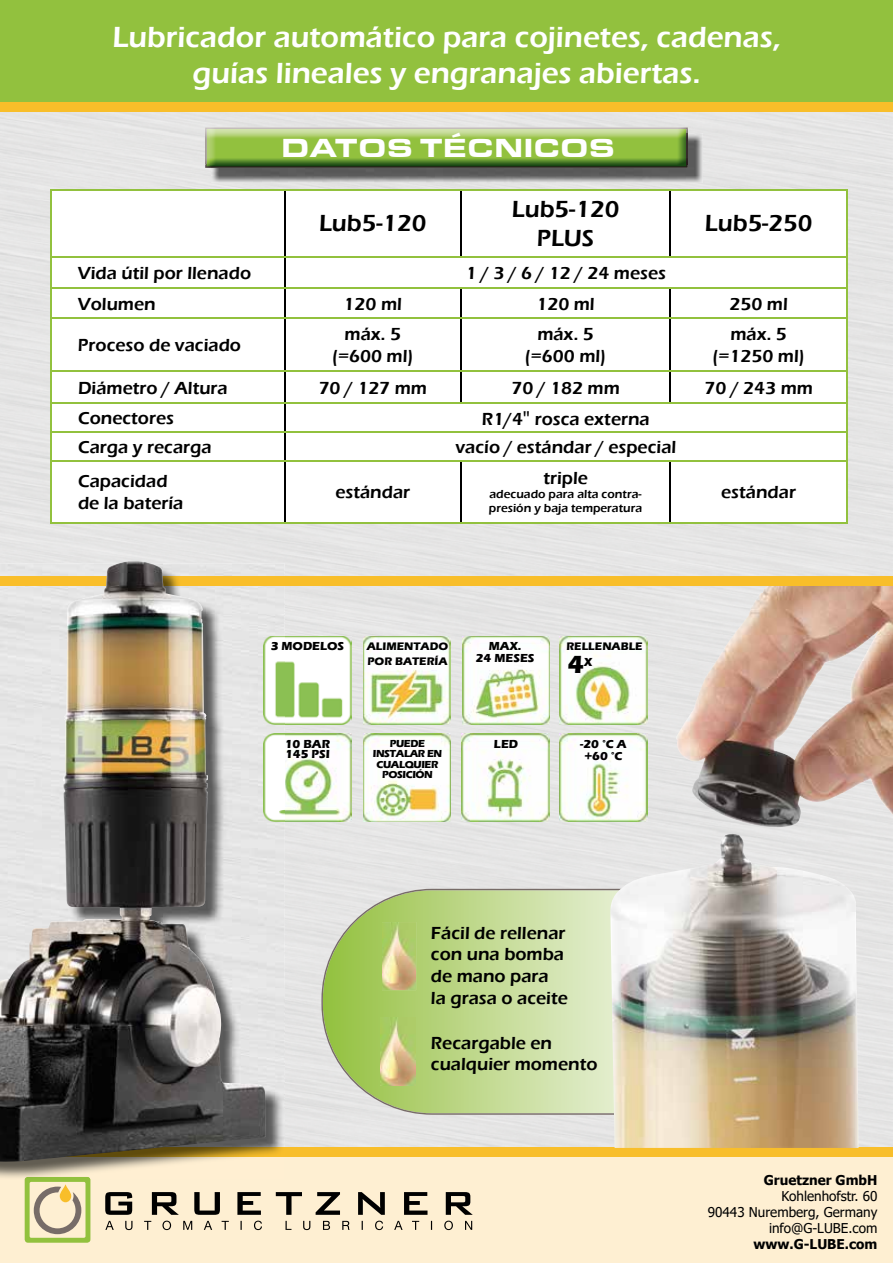
<style>
.page{position:relative;width:893px;height:1263px;background:#fff}
.page>*{position:absolute;margin:0;border:0;box-sizing:border-box;transform-origin:0 0}
.t1{font:600 30px/36px "Eras ITC";color:#fff;text-align:center}
.t2{font:27px "Eurostar Black Extended";color:#fff}
.t3{font:700 25.5px "Eras ITC";color:#000}
.t4{font:600 24px/28.8px "Eras ITC";color:#000;text-align:center}
.t5{font:600 18px/21.6px "Eras ITC";color:#000}
.t6{font:13.5px/16.2px "Tahoma";color:#000;text-align:right}
.t7{font:700 13.5px "Tahoma";color:#000}
.t8{font:600 12px/14.4px "Eras ITC";color:#000}
.t9{font:700 12px/12px "Eras ITC";color:#000;text-align:center}
.t10{font:700 11.25px/15px "Eras ITC";color:#000}
.t11{font:700 10.5px/10.5px "Eras ITC";letter-spacing:-.04em;color:#000;text-align:center}
.s1{font-family:"Tahoma";font-weight:400}
</style>
<div class="page">
<div style="left:0;top:0;width:893px;height:112px;background:#92c13e"></div>
<div style="left:0;top:112px;width:893px;height:1036px;background:#e5e5e5"></div>
<div style="left:0;top:103px;width:893px;height:9px;background:#f8be2a"></div>
<svg style="left:321px;top:889px;width:289px;height:226px;background:#c3d897"></svg>
<div style="left:0;top:1152px;width:893px;height:111px;background:#feefd2"></div>
<div style="left:0;top:1148px;width:893px;height:9px;background:#f8be2a"></div>
<svg style="left:105px;top:1192px;width:368px;height:38px"></svg>
<svg style="left:25px;top:1180px;width:65px;height:63px"></svg>
<img style="left:211px;top:133px;width:492px;height:50px">
<img style="left:211px;top:165px;width:477px;height:3px">
<svg style="left:205px;top:165px;width:6px;height:3px"></svg>
<img style="left:205px;top:127px;width:483px;height:38px">
<img style="left:610px;top:585px;width:283px;height:563px">
<img style="left:382px;top:922px;width:34px;height:68px">
<img style="left:381px;top:1017px;width:34px;height:69px">
<img style="left:462px;top:636px;width:88px;height:88px">
<img style="left:285px;top:734px;width:66px;height:88px">
<img style="left:560px;top:636px;width:87px;height:88px">
<img style="left:461px;top:734px;width:88px;height:88px">
<img style="left:363px;top:734px;width:88px;height:88px">
<img style="left:363px;top:636px;width:88px;height:88px">
<img style="left:285px;top:636px;width:66px;height:88px">
<img style="left:560px;top:734px;width:87px;height:88px">
<div style="left:0;top:576px;width:893px;height:9px;background:#f8be2a"></div>
<img style="left:0;top:563px;width:285px;height:617px">
<img style="left:25px;top:1177px;width:65px;height:3px">
<img style="left:266px;top:576px;width:19px;height:9px">
<img style="left:0;top:561px;width:266px;height:601px">
<svg style="left:51px;top:190px;width:795px;height:332px"></svg>
<hr style="left:284px;top:190px;width:2px;height:66px;background:#000">
<hr style="left:460px;top:190px;width:1px;height:66px;background:#000">
<hr style="left:670px;top:190px;width:1px;height:66px;background:#000">
<hr style="left:284px;top:257px;width:2px;height:31px;background:#000">
<hr style="left:284px;top:289px;width:2px;height:28px;background:#000">
<svg style="left:460px;top:289px;width:1px;height:28px"></svg>
<svg style="left:670px;top:289px;width:1px;height:28px"></svg>
<hr style="left:284px;top:319px;width:2px;height:52px;background:#000">
<hr style="left:460px;top:319px;width:1px;height:52px;background:#000">
<hr style="left:670px;top:319px;width:1px;height:52px;background:#000">
<hr style="left:284px;top:372px;width:2px;height:30px;background:#000">
<hr style="left:460px;top:372px;width:1px;height:30px;background:#000">
<hr style="left:670px;top:372px;width:1px;height:30px;background:#000">
<hr style="left:284px;top:404px;width:2px;height:27px;background:#000">
<hr style="left:284px;top:433px;width:2px;height:27px;background:#000">
<hr style="left:284px;top:461px;width:2px;height:61px;background:#000">
<hr style="left:460px;top:461px;width:1px;height:61px;background:#000">
<hr style="left:670px;top:461px;width:1px;height:61px;background:#000">
<hr style="left:50px;top:189px;width:235px;height:1px;background:#92c13e">
<hr style="left:50px;top:190px;width:1px;height:66px;background:#92c13e">
<hr style="left:285px;top:189px;width:176px;height:1px;background:#92c13e">
<hr style="left:461px;top:189px;width:209px;height:1px;background:#92c13e">
<hr style="left:670px;top:189px;width:178px;height:1px;background:#92c13e">
<hr style="left:846px;top:190px;width:2px;height:66px;background:#92c13e">
<hr style="left:50px;top:256px;width:235px;height:1px;background:#92c13e">
<hr style="left:50px;top:257px;width:1px;height:31px;background:#92c13e">
<hr style="left:285px;top:256px;width:176px;height:1px;background:#92c13e">
<hr style="left:461px;top:256px;width:209px;height:1px;background:#92c13e">
<hr style="left:670px;top:256px;width:178px;height:1px;background:#92c13e">
<hr style="left:846px;top:257px;width:2px;height:31px;background:#92c13e">
<hr style="left:50px;top:288px;width:235px;height:1px;background:#92c13e">
<svg style="left:50px;top:289px;width:1px;height:28px"></svg>
<hr style="left:285px;top:288px;width:176px;height:1px;background:#92c13e">
<hr style="left:461px;top:288px;width:209px;height:1px;background:#92c13e">
<hr style="left:670px;top:288px;width:178px;height:1px;background:#92c13e">
<hr style="left:846px;top:289px;width:2px;height:28px;background:#92c13e">
<hr style="left:50px;top:317px;width:235px;height:2px;background:#92c13e">
<hr style="left:50px;top:319px;width:1px;height:52px;background:#92c13e">
<hr style="left:285px;top:317px;width:176px;height:2px;background:#92c13e">
<hr style="left:461px;top:317px;width:209px;height:2px;background:#92c13e">
<hr style="left:670px;top:317px;width:178px;height:2px;background:#92c13e">
<hr style="left:846px;top:319px;width:2px;height:52px;background:#92c13e">
<hr style="left:50px;top:371px;width:235px;height:1px;background:#92c13e">
<hr style="left:50px;top:372px;width:1px;height:30px;background:#92c13e">
<hr style="left:285px;top:371px;width:176px;height:1px;background:#92c13e">
<hr style="left:461px;top:371px;width:209px;height:1px;background:#92c13e">
<hr style="left:670px;top:371px;width:178px;height:1px;background:#92c13e">
<hr style="left:846px;top:372px;width:2px;height:30px;background:#92c13e">
<hr style="left:50px;top:402px;width:235px;height:2px;background:#92c13e">
<hr style="left:285px;top:402px;width:176px;height:2px;background:#92c13e">
<hr style="left:461px;top:402px;width:209px;height:2px;background:#92c13e">
<hr style="left:670px;top:402px;width:178px;height:2px;background:#92c13e">
<hr style="left:846px;top:404px;width:2px;height:27px;background:#92c13e">
<hr style="left:50px;top:431px;width:235px;height:2px;background:#92c13e">
<svg style="left:50px;top:404px;width:1px;height:56px"></svg>
<hr style="left:285px;top:431px;width:176px;height:2px;background:#92c13e">
<hr style="left:461px;top:431px;width:209px;height:2px;background:#92c13e">
<hr style="left:670px;top:431px;width:178px;height:2px;background:#92c13e">
<hr style="left:846px;top:433px;width:2px;height:27px;background:#92c13e">
<hr style="left:50px;top:460px;width:235px;height:1px;background:#92c13e">
<hr style="left:50px;top:461px;width:1px;height:61px;background:#92c13e">
<hr style="left:285px;top:460px;width:176px;height:1px;background:#92c13e">
<hr style="left:461px;top:460px;width:209px;height:1px;background:#92c13e">
<hr style="left:670px;top:460px;width:178px;height:1px;background:#92c13e">
<hr style="left:846px;top:461px;width:2px;height:61px;background:#92c13e">
<hr style="left:50px;top:522px;width:235px;height:2px;background:#92c13e">
<hr style="left:285px;top:522px;width:176px;height:2px;background:#92c13e">
<hr style="left:461px;top:522px;width:209px;height:2px;background:#92c13e">
<hr style="left:670px;top:522px;width:178px;height:2px;background:#92c13e">
<h1 class="t1" style="left:112px;top:19px;width:670px">Lubricador automático para cojinetes, cadenas, guías lineales y engranajes abiertas.</h1>
<h2 class="t2" style="left:281px;top:131px;width:335px">DATOS TÉCNICOS</h2>
<h3 class="t4" style="left:319px;top:209px;width:109px">Lub5-120</h3>
<h3 class="t4" style="left:512px;top:195px;width:109px">Lub5-120<br>PLUS</h3>
<h3 class="t4" style="left:705px;top:209px;width:109px">Lub5-250</h3>
<p class="t5" style="left:78px;top:262px;width:175px">Vida útil por llenado</p>
<p class="t5" style="left:466px;top:262px;width:202px">1 / 3 / 6 / 12 / 24 meses</p>
<p class="t5" style="left:78px;top:293px;width:79px">Volumen</p>
<p class="t5" style="left:344px;top:293px;width:60px">120 ml</p>
<p class="t5" style="left:536px;top:293px;width:60px">120 ml</p>
<p class="t5" style="left:729px;top:293px;width:60px">250 ml</p>
<p class="t5" style="left:78px;top:334px;width:165px">Proceso de vaciado</p>
<p class="t5" style="left:332px;top:323px;width:83px;text-align:center">máx. 5 (=600 ml)</p>
<p class="t5" style="left:525px;top:323px;width:83px;text-align:center">máx. 5 (=600 ml)</p>
<p class="t5" style="left:712px;top:323px;width:94px;text-align:center">máx. 5 (=1250 ml)</p>
<p class="t5" style="left:78px;top:377px;width:151px">Diámetro / Altura</p>
<p class="t5" style="left:319px;top:377px;width:110px">70 / 127 mm</p>
<p class="t5" style="left:511px;top:377px;width:110px">70 / 182 mm</p>
<p class="t5" style="left:704px;top:377px;width:110px">70 / 243 mm</p>
<p class="t5" style="left:78px;top:407px;width:98px">Conectores</p>
<p class="t5" style="left:482px;top:408px;width:169px">R1/4<span class="s1">"</span> rosca externa</p>
<p class="t5" style="left:78px;top:436px;width:135px">Carga y recarga</p>
<p class="t5" style="left:455px;top:436px;width:222px">vacío / estándar / especial</p>
<p class="t5" style="left:78px;top:471px;width:107px">Capacidad de la batería</p>
<p class="t5" style="left:335px;top:481px;width:76px">estándar</p>
<p class="t5" style="left:543px;top:467px;width:46px">triple</p>
<p class="t8" style="left:489px;top:487px;width:155px">adecuado para alta contra&shy;presión y baja temperatura</p>
<p class="t5" style="left:721px;top:481px;width:76px">estándar</p>
<p class="t9" style="left:271px;top:640px;width:75px">3 MODELOS</p>
<p class="t10" style="left:566px;top:638px;width:78px">RELLENABLE</p>
<h3 class="t3" style="left:568px;top:650px;width:26px">4<sup>X</sup></h3>
<p class="t10" style="left:367px;top:639px;width:83px">ALIMENTADO<br>POR BATERÍA</p>
<p class="t9" style="left:476px;top:640px;width:60px">MAX.<br>24 MESES</p>
<p class="t9" style="left:285px;top:738px;width:47px;line-height:10.5px;text-align:left">10 BAR<br>145 PSI</p>
<p class="t11" style="left:373px;top:738px;width:71px">PUEDE<br>INSTALAR EN<br>CUALQUIER<br>POSICIÓN</p>
<p class="t9" style="left:494px;top:738px;width:26px">LED</p>
<p class="t9" style="left:580px;top:738px;width:48px">-20 °C A +60 °C</p>
<p class="t5" style="left:431px;top:922px;width:138px">Fácil de rellenar con una bomba de mano para la grasa o aceite</p>
<p class="t5" style="left:431px;top:1032px;width:168px">Recargable en cualquier momento</p>
<p class="t7" style="left:764px;top:1170px;width:115px">Gruetzner GmbH</p>
<p class="t6" style="left:708px;top:1188px;width:171px">Kohlenhofstr. 60<br>90443 Nuremberg, Germany info@G-LUBE.com</p>
<p class="t7" style="left:753px;top:1235px;width:125px">www.G-LUBE.com</p>
</div>
